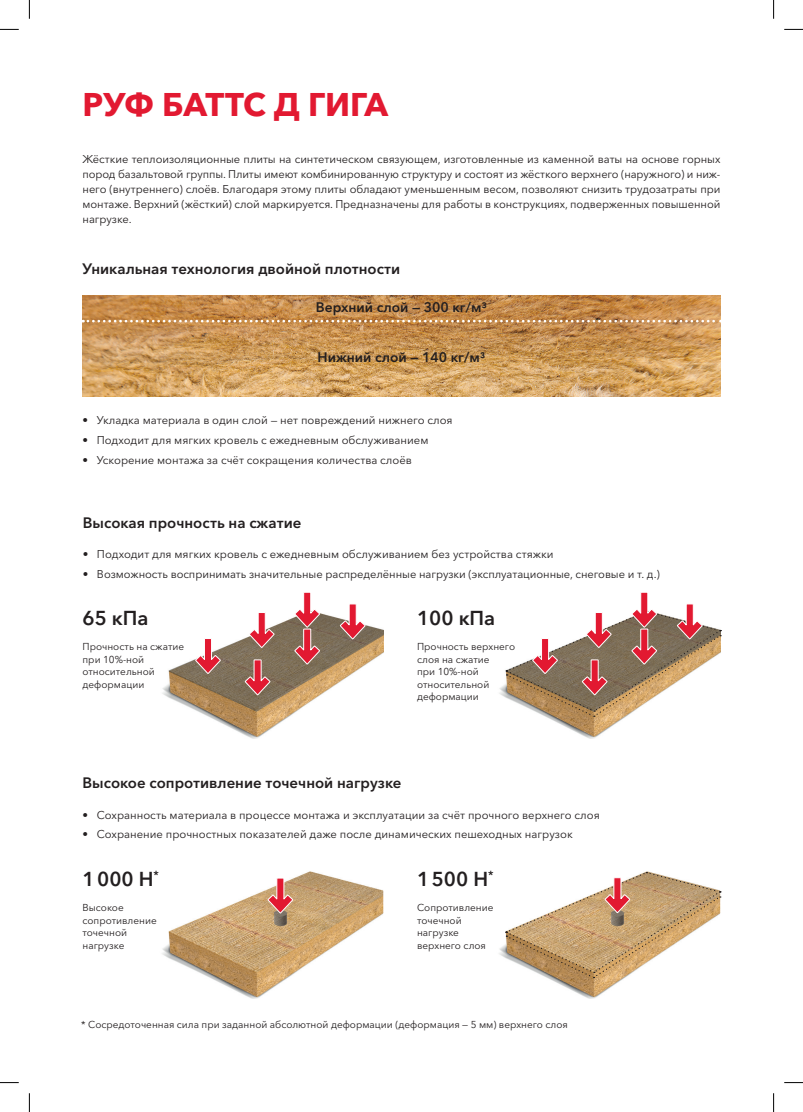
<style>
.page{position:relative;width:803px;height:1112px;background:#fff}
.page>*{position:absolute;margin:0;border:0;box-sizing:border-box;transform-origin:0 0}
.t1{font:700 32.5px "Avenir Next Cyr";color:#e21931}
.t2{font:600 20px "Avenir Next Cyr";color:#231f20}
.t3{font:600 15px "Avenir Next Cyr";color:#231f20}
.t4{font:600 13.75px "Avenir Next Cyr";color:#231f20}
.t5{font:11.25px/15px "Avenir Next Cyr";color:#231f20;text-align:justify}
.t6{font:10px/12.5px "Avenir Next Cyr";color:#231f20}
</style>
<div class="page">
<img style="left:83px;top:295px;width:637px;height:101px">
<svg style="left:83px;top:320px;width:637px;height:2px"></svg>
<img style="left:162px;top:871px;width:221px;height:127px">
<img style="left:499px;top:931px;width:125px;height:67px">
<img style="left:162px;top:613px;width:221px;height:125px">
<img style="left:499px;top:670px;width:126px;height:68px">
<img style="left:266px;top:901px;width:29px;height:32px">
<svg style="left:194px;top:637px;width:28px;height:37px"></svg>
<svg style="left:248px;top:613px;width:27px;height:35px"></svg>
<svg style="left:244px;top:658px;width:27px;height:37px"></svg>
<svg style="left:294px;top:592px;width:27px;height:73px"></svg>
<svg style="left:339px;top:604px;width:27px;height:36px"></svg>
<svg style="left:506px;top:592px;width:215px;height:125px"></svg>
<svg style="left:267px;top:876px;width:27px;height:37px"></svg>
<svg style="left:506px;top:871px;width:215px;height:107px"></svg>
<svg style="left:0;top:29px;width:19px;height:1px"></svg>
<svg style="left:784px;top:29px;width:19px;height:1px"></svg>
<svg style="left:0;top:1082px;width:19px;height:1px"></svg>
<svg style="left:784px;top:1082px;width:19px;height:1px"></svg>
<svg style="left:29px;top:0;width:1px;height:19px"></svg>
<svg style="left:29px;top:1093px;width:1px;height:18px"></svg>
<svg style="left:773px;top:0;width:1px;height:19px"></svg>
<svg style="left:773px;top:1093px;width:1px;height:18px"></svg>
<h1 class="t1" style="left:83px;top:85px;width:307px">РУФ БАТТС Д ГИГА</h1>
<p class="t5" style="left:83px;top:152px;width:639px">Жёсткие теплоизоляционные плиты на синтетическом связующем, изготовленные из каменной ваты на основе горных пород базальтовой группы. Плиты имеют комбинированную структуру и состоят из жёсткого верхнего (наружного) и ниж&shy;него (внутреннего) слоёв. Благодаря этому плиты обладают уменьшенным весом, позволяют снизить трудозатраты при монтаже. Верхний (жёсткий) слой маркируется. Предназначены для работы в конструкциях, подверженных повышенной нагрузке.</p>
<h3 class="t3" style="left:83px;top:259px;width:319px">Уникальная технология двойной плотности</h3>
<p class="t4" style="left:316px;top:298px;width:172px">Верхний слой — 300 кг/м3</p>
<p class="t4" style="left:318px;top:349px;width:169px">Нижний слой — 140 кг/м3</p>
<p class="t5" style="left:83px;top:412px;width:372px">• Укладка материала в один слой — нет повреждений нижнего слоя</p>
<p class="t5" style="left:83px;top:432px;width:347px">• Подходит для мягких кровель с ежедневным обслуживанием</p>
<p class="t5" style="left:83px;top:452px;width:331px">• Ускорение монтажа за счёт сокращения количества слоёв</p>
<h3 class="t3" style="left:83px;top:513px;width:220px">Высокая прочность на сжатие</h3>
<p class="t5" style="left:83px;top:546px;width:472px">• Подходит для мягких кровель с ежедневным обслуживанием без устройства стяжки</p>
<p class="t5" style="left:83px;top:566px;width:579px">• Возможность воспринимать значительные распределённые нагрузки (эксплуатационные, снеговые и т. д.)</p>
<h2 class="t2" style="left:83px;top:605px;width:67px">65 кПа</h2>
<h2 class="t2" style="left:417px;top:605px;width:80px">100 кПа</h2>
<p class="t6" style="left:83px;top:640px;width:103px">Прочность на сжатие при 10%-ной относительной деформации</p>
<p class="t6" style="left:417px;top:640px;width:100px">Прочность верхнего слоя на сжатие<br>при 10%-ной относительной деформации</p>
<h3 class="t3" style="left:83px;top:773px;width:320px">Высокое сопротивление точечной нагрузке</h3>
<p class="t5" style="left:83px;top:807px;width:519px">• Сохранность материала в процессе монтажа и эксплуатации за счёт прочного верхнего слоя</p>
<p class="t5" style="left:83px;top:826px;width:492px">• Сохранение прочностных показателей даже после динамических пешеходных нагрузок</p>
<h2 class="t2" style="left:83px;top:866px;width:78px">1 000 Н<sup>*</sup></h2>
<h2 class="t2" style="left:417px;top:866px;width:78px">1 500 Н<sup>*</sup></h2>
<p class="t6" style="left:83px;top:901px;width:76px">Высокое сопротивление точечной нагрузке</p>
<p class="t6" style="left:417px;top:901px;width:78px">Сопротивление точечной нагрузке верхнего слоя</p>
<p class="t6" style="left:81px;top:1018px;width:488px">* Сосредоточенная сила при заданной абсолютной деформации (деформация — 5 мм) верхнего слоя</p>
</div>
